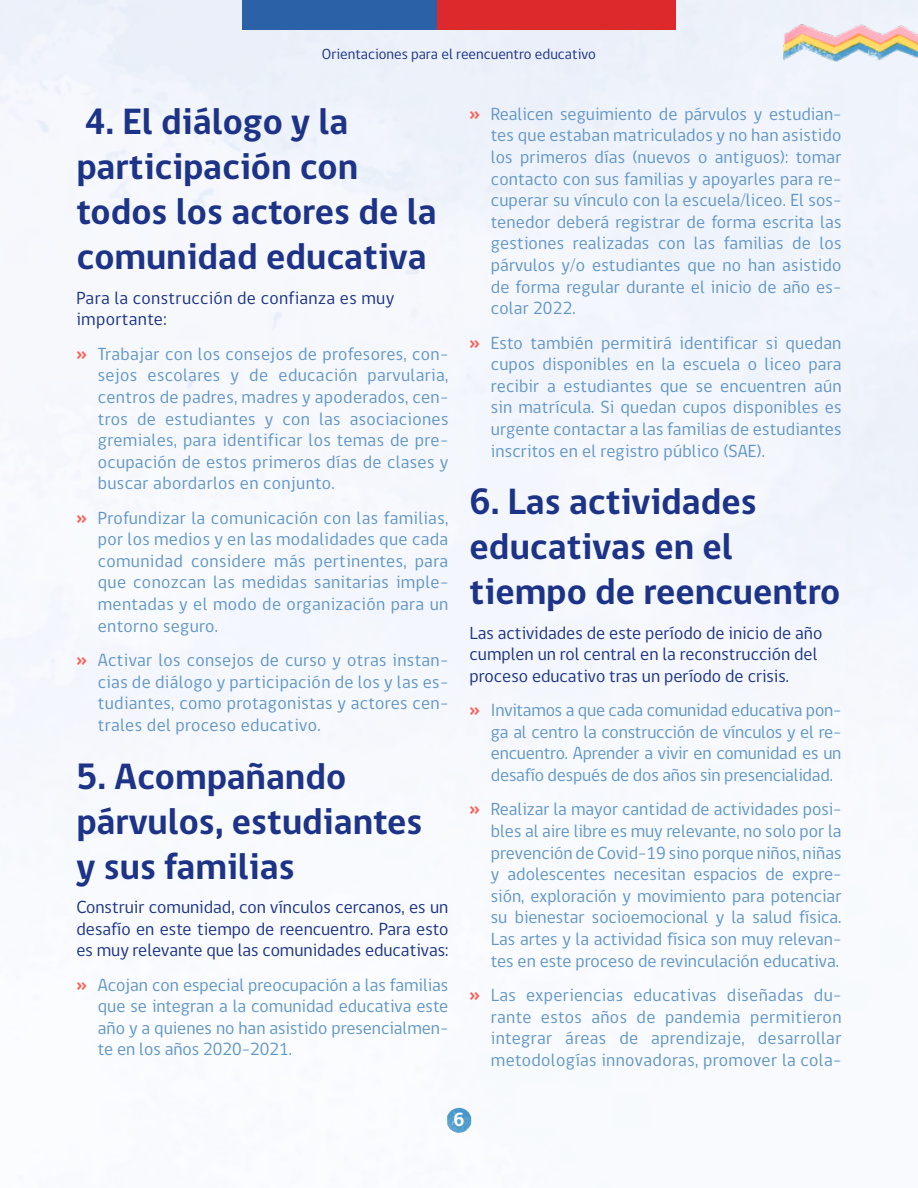
<style>
.page{position:relative;width:918px;height:1188px;background:#fff}
.page>*{position:absolute;margin:0;border:0;box-sizing:border-box;transform-origin:0 0}
.t1{font:700 37.5px/45px "gob CL";color:#1c3387}
.t2{font:700 19.5px "gob CL";color:#fff}
.t3{font:18px/21.6px "gob CL";letter-spacing:.01em;color:#6196c7;text-align:justify}
.t4{font:18px/21.6px "gob CL";color:#1c3387;text-align:justify}
.t5{font:18px/21.6px "gob CL";letter-spacing:.02em;color:#1c3387}
.t6{font:15px "gob CL";color:#1c3387}
.s1{font-family:"Filson Pro";font-weight:700;font-size:16.5px;color:#ff5e54}
</style>
<div class="page">
<img style="left:0;top:0;width:918px;height:1124px">
<div style="left:242px;top:0;width:195px;height:29px;background:#2b61a6"></div>
<div style="left:437px;top:0;width:239px;height:29px;background:#de292c"></div>
<img style="left:447px;top:1108px;width:24px;height:25px">
<img style="left:782px;top:22px;width:136px;height:39px">
<p class="t6" style="left:322px;top:44px;width:276px">Orientaciones para el reencuentro educativo</p>
<h1 class="t1" style="left:77px;top:100px;width:362px">4. El diálogo y la participación con todos los actores de la comunidad educativa</h1>
<p class="t5" style="left:77px;top:287px;width:319px">Para la construcción de confianza es muy importante:</p>
<p class="t3" style="left:98px;top:343px;width:352px;text-indent:-21px"><span class="s1">»</span> Trabajar con los consejos de profesores, con&shy;sejos escolares y de educación parvularia, centros de padres, madres y apoderados, cen&shy;tros de estudiantes y con las asociaciones gremiales, para identificar los temas de pre&shy;ocupación de estos primeros días de clases y buscar abordarlos en conjunto.</p>
<p class="t3" style="left:98px;top:507px;width:352px;text-indent:-21px"><span class="s1">»</span> Profundizar la comunicación con las familias, por los medios y en las modalidades que cada comunidad considere más pertinentes, para que conozcan las medidas sanitarias imple&shy;mentadas y el modo de organización para un entorno seguro.</p>
<p class="t3" style="left:98px;top:650px;width:352px;text-indent:-21px"><span class="s1">»</span> Activar los consejos de curso y otras instan&shy;cias de diálogo y participación de los y las es&shy;tudiantes, como protagonistas y actores cen&shy;trales del proceso educativo.</p>
<h1 class="t1" style="left:77px;top:755px;width:347px">5. Acompañando párvulos, estudiantes y sus familias</h1>
<p class="t4" style="left:77px;top:897px;width:373px">Construir comunidad, con vínculos cercanos, es un desafío en este tiempo de reencuentro. Para esto es muy relevante que las comunidades educativas:</p>
<p class="t3" style="left:98px;top:974px;width:352px;text-indent:-21px"><span class="s1">»</span> Acojan con especial preocupación a las familias que se integran a la comunidad educativa este año y a quienes no han asistido presencialmen&shy;te en los años 2020-2021.</p>
<p class="t3" style="left:491px;top:103px;width:352px;text-indent:-21px"><span class="s1">»</span> Realicen seguimiento de párvulos y estudian&shy;tes que estaban matriculados y no han asistido los primeros días (nuevos o antiguos): tomar contacto con sus familias y apoyarles para re&shy;cuperar su vínculo con la escuela/liceo. El sos&shy;tenedor deberá registrar de forma escrita las gestiones realizadas con las familias de los párvulos y/o estudiantes que no han asistido de forma regular durante el inicio de año es&shy;colar 2022.</p>
<p class="t3" style="left:491px;top:332px;width:352px;text-indent:-21px"><span class="s1">»</span> Esto también permitirá identificar si quedan cupos disponibles en la escuela o liceo para recibir a estudiantes que se encuentren aún sin matrícula. Si quedan cupos disponibles es urgente contactar a las familias de estudiantes inscritos en el registro público (SAE).</p>
<h1 class="t1" style="left:470px;top:480px;width:372px">6. Las actividades educativas en el tiempo de reencuentro</h1>
<p class="t4" style="left:470px;top:622px;width:354px;text-align:left">Las actividades de este período de inicio de año cumplen un rol central en la reconstrucción del proceso educativo tras un período de crisis.</p>
<p class="t3" style="left:491px;top:700px;width:352px;text-indent:-21px"><span class="s1">»</span> Invitamos a que cada comunidad educativa pon&shy;ga al centro la construcción de vínculos y el re&shy;encuentro. Aprender a vivir en comunidad es un desafío después de dos años sin presencialidad.</p>
<p class="t3" style="left:491px;top:799px;width:352px;text-indent:-21px"><span class="s1">»</span> Realizar la mayor cantidad de actividades posi&shy;bles al aire libre es muy relevante, no solo por la prevención de Covid-19 sino porque niños, niñas y adolescentes necesitan espacios de expre&shy;sión, exploración y movimiento para potenciar su bienestar socioemocional y la salud física.<br>Las artes y la actividad física son muy relevan&shy;tes en este proceso de revinculación educativa.</p>
<p class="t3" style="left:491px;top:985px;width:352px;text-indent:-21px"><span class="s1">»</span> Las experiencias educativas diseñadas du&shy;rante estos años de pandemia permitieron integrar áreas de aprendizaje, desarrollar metodologías innovadoras, promover la cola-</p>
<p class="t2" style="left:453px;top:1106px;width:13px">6</p>
</div>
